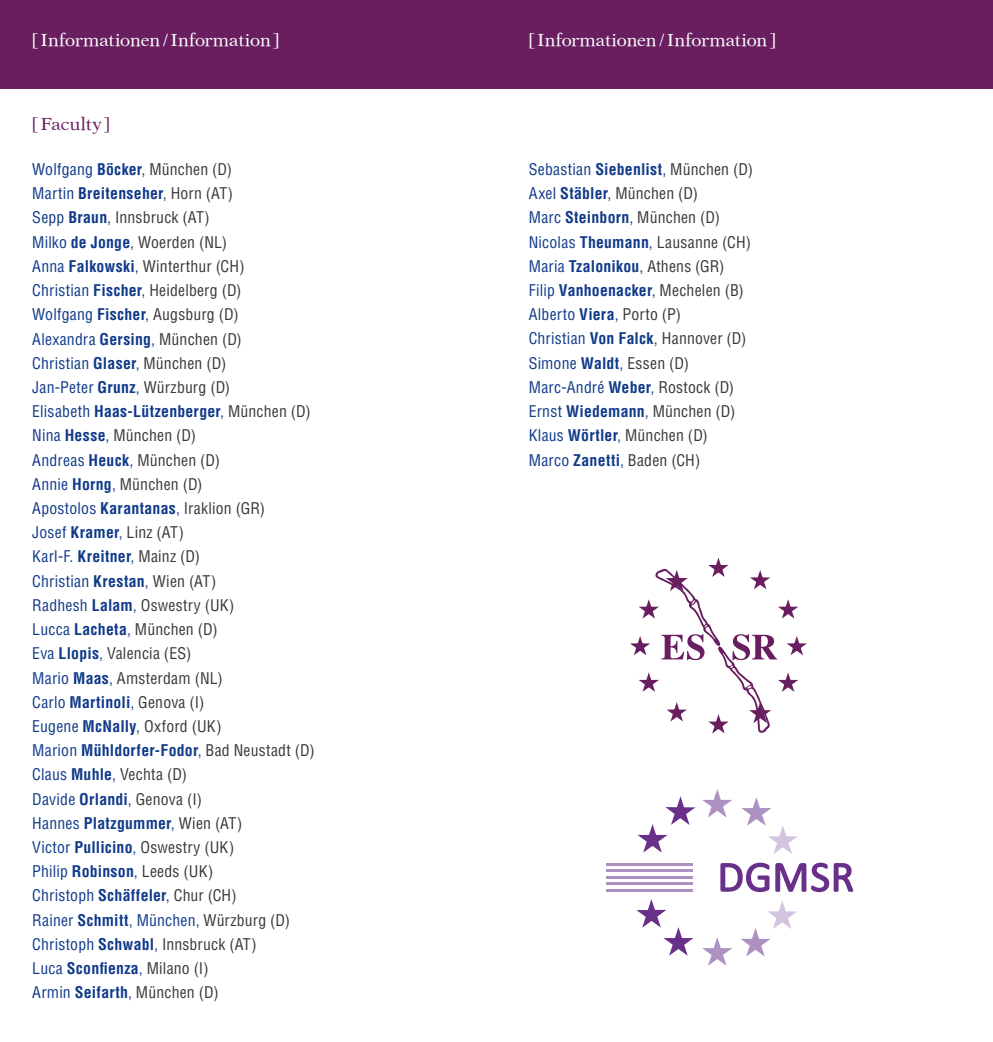
<style>
.page{position:relative;width:993px;height:1042px;background:#fff}
.page>*{position:absolute;margin:0;border:0;box-sizing:border-box;transform-origin:0 0}
.t1{font:17.5px "New Aster";letter-spacing:-.005em;color:#fff}
.t2{font:17.5px "New Aster";letter-spacing:.005em;color:#681e5f}
.t3{font:condensed 15.75px/24.2px "Helvetica LT Std";letter-spacing:.015em;color:#383937}
.s1{color:#103a89}
.s2{font-weight:700;color:#103a89}
</style>
<div class="page">
<div style="left:0;top:0;width:496px;height:88px;background:#681e5f"></div>
<div style="left:496px;top:0;width:496px;height:88px;background:#681e5f"></div>
<svg style="left:630px;top:557px;width:176px;height:176px"></svg>
<svg style="left:636px;top:899px;width:57px;height:57px"></svg>
<svg style="left:637px;top:796px;width:58px;height:56px"></svg>
<svg style="left:741px;top:797px;width:56px;height:57px"></svg>
<svg style="left:741px;top:901px;width:56px;height:55px"></svg>
<svg style="left:702px;top:937px;width:30px;height:29px"></svg>
<svg style="left:702px;top:789px;width:30px;height:28px"></svg>
<svg style="left:720px;top:862px;width:49px;height:30px"></svg>
<svg style="left:775px;top:862px;width:77px;height:30px"></svg>
<hr style="left:606px;top:876px;width:86px;height:2px;background:#ad92c1">
<hr style="left:606px;top:870px;width:86px;height:2px;background:#ad92c1">
<hr style="left:606px;top:863px;width:86px;height:2px;background:#ad92c1">
<hr style="left:606px;top:883px;width:86px;height:2px;background:#ad92c1">
<hr style="left:606px;top:889px;width:86px;height:2px;background:#ad92c1">
<p class="t1" style="left:32px;top:32px;width:248px">[Informationen / Information]</p>
<p class="t1" style="left:528px;top:32px;width:248px">[Informationen / Information]</p>
<p class="t2" style="left:32px;top:117px;width:79px">[Faculty]</p>
<p class="t3" style="left:32px;top:157px;width:284px"><span class="s1">Wolfgang</span> <span class="s2">Böcker</span><span class="s1">,</span> München (D)<br><span class="s1">Martin</span> <span class="s2">Breitenseher</span><span class="s1">,</span> Horn (AT)<br><span class="s1">Sepp</span> <span class="s2">Braun</span><span class="s1">,</span> Innsbruck (AT)<br><span class="s1">Milko</span> <span class="s2">de Jonge</span><span class="s1">,</span> Woerden (NL)<br><span class="s1">Anna</span> <span class="s2">Falkowski</span><span class="s1">,</span> Winterthur (CH)<br><span class="s1">Christian</span> <span class="s2">Fischer</span><span class="s1">,</span> Heidelberg (D)<br><span class="s1">Wolfgang</span> <span class="s2">Fischer</span><span class="s1">,</span> Augsburg (D)<br><span class="s1">Alexandra</span> <span class="s2">Gersing</span><span class="s1">,</span> München (D)<br><span class="s1">Christian</span> <span class="s2">Glaser</span><span class="s1">,</span> München (D)<br><span class="s1">Jan-Peter</span> <span class="s2">Grunz</span><span class="s1">,</span> Würzburg (D)<br><span class="s1">Elisabeth</span> <span class="s2">Haas-Lützenberger</span><span class="s1">,</span> München (D)<br><span class="s1">Nina</span> <span class="s2">Hesse</span><span class="s1">,</span> München (D)<br><span class="s1">Andreas</span> <span class="s2">Heuck</span><span class="s1">,</span> München (D)<br><span class="s1">Annie</span> <span class="s2">Horng</span><span class="s1">,</span> München (D)<br><span class="s1">Apostolos</span> <span class="s2">Karantanas</span><span class="s1">,</span> Iraklion (GR)<br><span class="s1">Josef</span> <span class="s2">Kramer</span><span class="s1">,</span> Linz (AT)<br><span class="s1">Karl-F.</span> <span class="s2">Kreitner</span><span class="s1">,</span> Mainz (D)<br><span class="s1">Christian</span> <span class="s2">Krestan</span><span class="s1">,</span> Wien (AT)<br><span class="s1">Radhesh</span> <span class="s2">Lalam</span><span class="s1">,</span> Oswestry (UK)<br><span class="s1">Lucca</span> <span class="s2">Lacheta</span><span class="s1">,</span> München (D)<br><span class="s1">Eva</span> <span class="s2">Llopis</span><span class="s1">,</span> Valencia (ES)<br><span class="s1">Mario</span> <span class="s2">Maas</span><span class="s1">,</span> Amsterdam (NL)<br><span class="s1">Carlo</span> <span class="s2">Martinoli</span><span class="s1">,</span> Genova (I)<br><span class="s1">Eugene</span> <span class="s2">McNally</span><span class="s1">,</span> Oxford (UK)<br><span class="s1">Marion</span> <span class="s2">Mühldorfer-Fodor</span><span class="s1">,</span> Bad Neustadt (D)<br><span class="s1">Claus</span> <span class="s2">Muhle</span><span class="s1">,</span> Vechta (D)<br><span class="s1">Davide</span> <span class="s2">Orlandi</span><span class="s1">,</span> Genova (I)<br><span class="s1">Hannes</span> <span class="s2">Platzgummer</span><span class="s1">,</span> Wien (AT)<br><span class="s1">Victor</span> <span class="s2">Pullicino</span><span class="s1">,</span> Oswestry (UK)<br><span class="s1">Philip</span> <span class="s2">Robinson</span><span class="s1">,</span> Leeds (UK)<br><span class="s1">Christoph</span> <span class="s2">Schäffeler</span><span class="s1">,</span> Chur (CH)<br><span class="s1">Rainer</span> <span class="s2">Schmitt</span><span class="s1">, München,</span> Würzburg (D)<br><span class="s1">Christoph</span> <span class="s2">Schwabl</span><span class="s1">,</span> Innsbruck (AT)<br><span class="s1">Luca</span> <span class="s2">Sconfienza</span><span class="s1">,</span> Milano (I)<br><span class="s1">Armin</span> <span class="s2">Seifarth</span><span class="s1">,</span> München (D)</p>
<p class="t3" style="left:528px;top:157px;width:225px"><span class="s1">Sebastian</span> <span class="s2">Siebenlist</span><span class="s1">,</span> München (D)<br><span class="s1">Axel</span> <span class="s2">Stäbler</span><span class="s1">,</span> München (D)<br><span class="s1">Marc</span> <span class="s2">Steinborn</span><span class="s1">,</span> München (D)<br><span class="s1">Nicolas</span> <span class="s2">Theumann</span><span class="s1">,</span> Lausanne (CH)<br><span class="s1">Maria</span> <span class="s2">Tzalonikou</span><span class="s1">,</span> Athens (GR)<br><span class="s1">Filip</span> <span class="s2">Vanhoenacker</span><span class="s1">,</span> Mechelen (B)<br><span class="s1">Alberto</span> <span class="s2">Viera</span><span class="s1">,</span> Porto (P)<br><span class="s1">Christian</span> <span class="s2">Von Falck</span><span class="s1">,</span> Hannover (D)<br><span class="s1">Simone</span> <span class="s2">Waldt</span><span class="s1">,</span> Essen (D)<br><span class="s1">Marc-André</span> <span class="s2">Weber</span><span class="s1">,</span> Rostock (D)<br><span class="s1">Ernst</span> <span class="s2">Wiedemann</span><span class="s1">,</span> München (D)<br><span class="s1">Klaus</span> <span class="s2">Wörtler</span><span class="s1">,</span> München (D)<br><span class="s1">Marco</span> <span class="s2">Zanetti</span><span class="s1">,</span> Baden (CH)</p>
</div>
